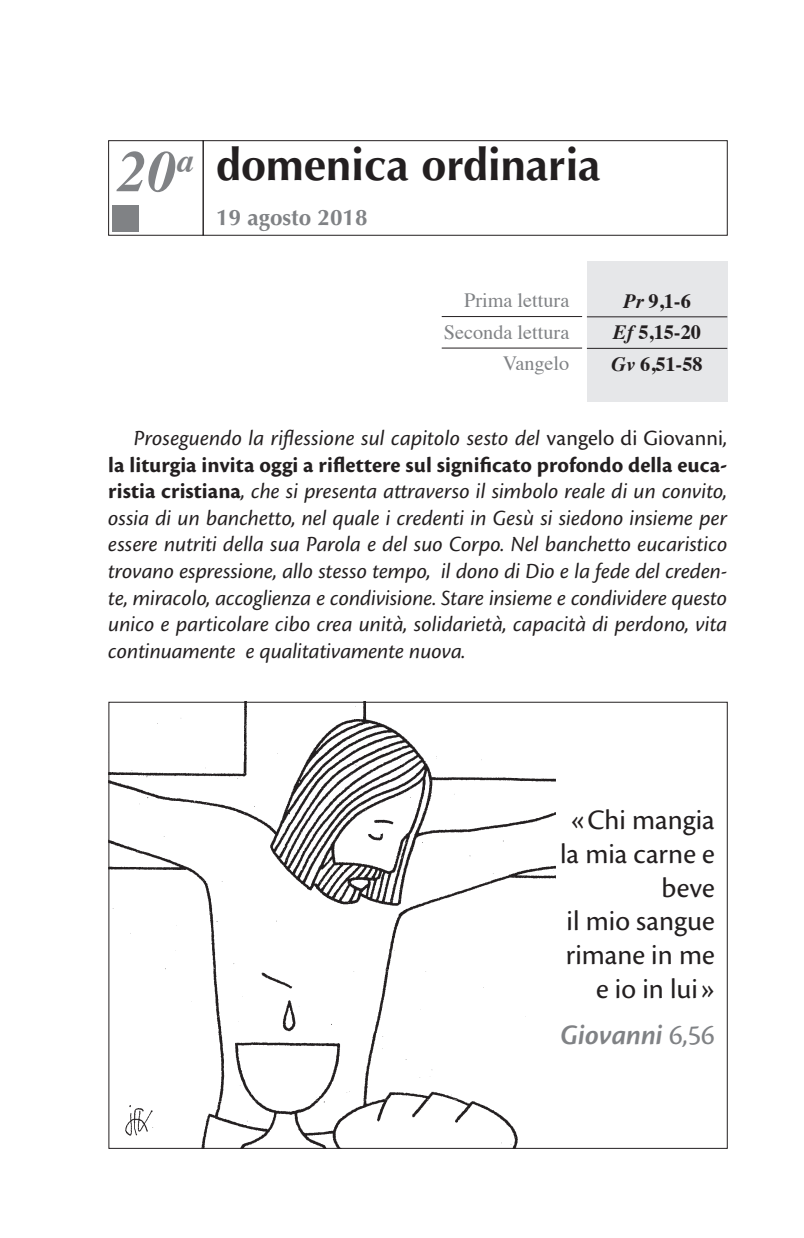
<style>
.page{position:relative;width:804px;height:1238px;background:#fff}
.page>*{position:absolute;margin:0;border:0;box-sizing:border-box;transform-origin:0 0}
.t1{font:700 45px "Optima LT Std";color:#231f20}
.t2{font:29.25px/33.8px "Cronos Pro";color:#231f20;text-align:right}
.t3{font:italic 600 29.25px "Cronos Pro";letter-spacing:-.005em;color:#808285}
.t4{font:italic 22.5px/26.6px "Cronos Pro";letter-spacing:-.005em;color:#231f20;text-align:justify}
.t5{font:700 22.5px "Optima LT Std";color:#808285}
.t6{font:20.25px/31.5px "Times";color:#808285;text-align:right}
.t7{font:700 20.25px/31.5px "Times";color:#231f20;text-align:center}
.s1{font-family:"Times";font-style:italic;font-size:58.5px;color:#808285}
.s2{font-style:italic}
.s3{font-style:normal}
.s4{font-weight:700;font-style:normal}
.s5{font-weight:400;font-style:normal}
</style>
<div class="page">
<img style="left:111px;top:704px;width:445px;height:442px">
<div style="left:108px;top:140px;width:95px;height:95px;border:1px solid #231f20"></div>
<div style="left:112px;top:205px;width:26px;height:27px;background:#808285"></div>
<div style="left:203px;top:140px;width:524px;height:95px;border:1px solid #231f20"></div>
<div style="left:587px;top:261px;width:140px;height:141px;background:#e6e7e9"></div>
<hr style="left:587px;top:316px;width:140px;height:1px;background:#231f20">
<hr style="left:587px;top:348px;width:140px;height:1px;background:#231f20">
<hr style="left:442px;top:316px;width:140px;height:1px;background:#231f20">
<hr style="left:442px;top:348px;width:140px;height:1px;background:#231f20">
<h1 class="t1" style="left:118px;top:139px;width:484px"><span class="s1">20</span><sup>a</sup> domenica ordinaria</h1>
<p class="t5" style="left:216px;top:204px;width:153px">19 agosto 2018</p>
<p class="t6" style="left:444px;top:283px;width:127px">Prima lettura<br>Seconda lettura<br>Vangelo</p>
<p class="t7" style="left:611px;top:283px;width:93px"><span class="s2">Pr</span> 9,1-6<br><span class="s2">Ef</span> 5,15-20<br><span class="s2">Gv</span> 6,51-58</p>
<p class="t4" style="left:108px;top:425px;width:620px;text-indent:26px">Proseguendo la riflessione sul capitolo sesto del <span class="s3">vangelo di Giovanni</span>, <span class="s4">la liturgia invita oggi a riflettere sul significato profondo della euca&shy;ristia cristiana</span>, che si presenta attraverso il simbolo reale di un convito, ossia di un banchetto, nel quale i credenti in Gesù si siedono insieme per essere nutriti della sua Parola e del suo Corpo. Nel banchetto eucaristico trovano espressione, allo stesso tempo, il dono di Dio e la fede del creden&shy;te, miracolo, accoglienza e condivisione. Stare insieme e condividere questo unico e particolare cibo crea unità, solidarietà, capacità di perdono, vita continuamente e qualitativamente nuova.</p>
<h2 class="t2" style="left:560px;top:803px;width:156px">«Chi mangia la mia carne e beve<br>il mio sangue rimane in me e io in lui»</h2>
<h2 class="t3" style="left:560px;top:1018px;width:156px">Giovanni <span class="s5">6,56</span></h2>
</div>
